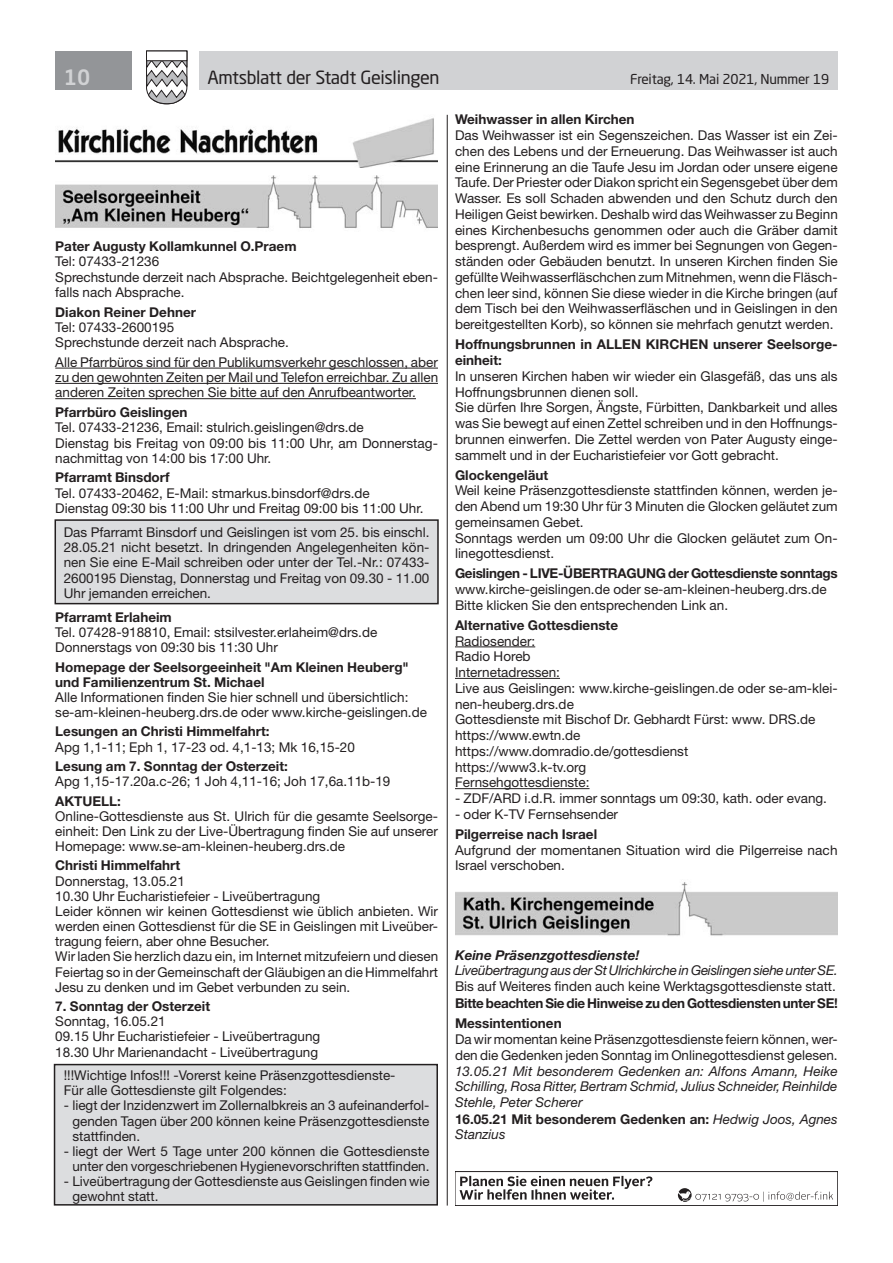
<style>
.page{position:relative;width:893px;height:1263px;background:#fff}
.page>*{position:absolute;margin:0;border:0;box-sizing:border-box;transform-origin:0 0}
.t1{font:500 21px "Neo Sans Std";color:#d1d2d4}
.t2{font:18px "Neo Sans Std";letter-spacing:-.02em;color:#231f20}
.t3{font:13.5px/15.8px "Helvetica Neue LT Std";color:#231f20}
.t4{font:700 13.5px/15.1px "Helvetica Neue LT Std";color:#231f20}
.t5{font:italic 13.5px/15.9px "Helvetica Neue LT Std";letter-spacing:-.005em;color:#231f20}
.t6{font:700 13.5px/20.7px "Helvetica Neue LT Std";letter-spacing:-.02em;color:#231f20}
.t7{font:13.5px "Neo Sans Std";letter-spacing:-.015em;color:#231f20}
.t8{font:italic 700 13.5px "Helvetica Neue LT Std";color:#231f20}
.s1{font-weight:700;font-style:normal}
</style>
<div class="page">
<div style="left:199px;top:51px;width:639px;height:38px;background:#d1d2d4"></div>
<div style="left:55px;top:51px;width:77px;height:38px;background:#939598"></div>
<svg style="left:146px;top:50px;width:42px;height:55px"></svg>
<div style="left:146px;top:51px;width:41px;height:10px;background:#fff"></div>
<div style="left:146px;top:51px;width:41px;height:10px;border:1px solid #231f20"></div>
<div style="left:55px;top:1064px;width:382px;height:141px;background:#dcdddf"></div>
<div style="left:54px;top:1064px;width:384px;height:141px;border:2px solid #231f20"></div>
<div style="left:55px;top:520px;width:383px;height:84px;background:#dcdddf"></div>
<div style="left:55px;top:519px;width:384px;height:85px;border:2px solid #231f20"></div>
<hr style="left:447px;top:115px;width:1px;height:1090px;background:#231f20">
<hr style="left:55px;top:368px;width:383px;height:1px;background:#231f20">
<hr style="left:55px;top:383px;width:383px;height:1px;background:#231f20">
<hr style="left:55px;top:398px;width:361px;height:1px;background:#231f20">
<img style="left:55px;top:118px;width:383px;height:50px">
<img style="left:55px;top:175px;width:383px;height:53px">
<hr style="left:455px;top:646px;width:80px;height:1px;background:#231f20">
<hr style="left:455px;top:678px;width:105px;height:1px;background:#231f20">
<hr style="left:455px;top:788px;width:134px;height:1px;background:#231f20">
<img style="left:455px;top:882px;width:383px;height:54px">
<div style="left:455px;top:1171px;width:383px;height:34px;border:1px solid #231f20"></div>
<svg style="left:460px;top:1176px;width:373px;height:26px"></svg>
<h1 class="t1" style="left:64px;top:64px;width:28px">10</h1>
<h2 class="t2" style="left:207px;top:66px;width:234px">Amtsblatt der Stadt Geislingen</h2>
<p class="t7" style="left:630px;top:71px;width:201px">Freitag, 14. Mai 2021, Nummer 19</p>
<p class="t4" style="left:55px;top:238px;width:243px">Pater Augusty Kollamkunnel O.Praem</p>
<p class="t3" style="left:55px;top:254px;width:384px;line-height:15.3px">Tel: 07433-21236<br>Sprechstunde derzeit nach Absprache. Beichtgelegenheit eben&shy;falls nach Absprache.</p>
<p class="t4" style="left:55px;top:304px;width:142px">Diakon Reiner Dehner</p>
<p class="t3" style="left:55px;top:319px;width:235px;line-height:15.3px">Tel: 07433-2600195<br>Sprechstunde derzeit nach Absprache.</p>
<p class="t3" style="left:55px;top:354px;width:384px;line-height:15.3px;text-align:justify">Alle Pfarrbüros sind für den Publikumsverkehr geschlossen, aber zu den gewohnten Zeiten per Mail und Telefon erreichbar. Zu allen anderen Zeiten sprechen Sie bitte auf den Anrufbeantworter.</p>
<p class="t4" style="left:55px;top:404px;width:134px">Pfarrbüro Geislingen</p>
<p class="t3" style="left:55px;top:420px;width:384px;line-height:15.3px">Tel. 07433-21236, Email: stulrich.geislingen@drs.de<br>Dienstag bis Freitag von 09:00 bis 11:00 Uhr, am Donnerstag&shy;nachmittag von 14:00 bis 17:00 Uhr.</p>
<p class="t4" style="left:55px;top:470px;width:116px">Pfarramt Binsdorf</p>
<p class="t3" style="left:55px;top:485px;width:370px;line-height:15.3px">Tel. 07433-20462, E-Mail: stmarkus.binsdorf@drs.de<br>Dienstag 09:30 bis 11:00 Uhr und Freitag 09:00 bis 11:00 Uhr.</p>
<p class="t3" style="left:64px;top:524px;width:367px;line-height:15.3px;text-align:justify">Das Pfarramt Binsdorf und Geislingen ist vom 25. bis einschl.<br>28.05.21 nicht besetzt. In dringenden Angelegenheiten kön&shy;nen Sie eine E-Mail schreiben oder unter der Tel.-Nr.: 07433- 2600195 Dienstag, Donnerstag und Freitag von 09.30 - 11.00<br>Uhr jemanden erreichen.</p>
<p class="t4" style="left:55px;top:609px;width:118px">Pfarramt Erlaheim</p>
<p class="t3" style="left:55px;top:624px;width:324px;line-height:15.1px">Tel. 07428-918810, Email: stsilvester.erlaheim@drs.de<br>Donnerstags von 09:30 bis 11:30 Uhr</p>
<p class="t4" style="left:55px;top:659px;width:355px">Homepage der Seelsorgeeinheit "Am Kleinen Heuberg" und Familienzentrum St. Michael</p>
<p class="t3" style="left:55px;top:689px;width:373px;line-height:15.1px">Alle Informationen finden Sie hier schnell und übersichtlich: se-am-kleinen-heuberg.drs.de oder www.kirche-geislingen.de</p>
<p class="t4" style="left:55px;top:724px;width:216px">Lesungen an Christi Himmelfahrt:</p>
<p class="t3" style="left:55px;top:739px;width:301px">Apg 1,1-11; Eph 1, 17-23 od. 4,1-13; Mk 16,15-20</p>
<p class="t4" style="left:55px;top:758px;width:234px">Lesung am 7. Sonntag der Osterzeit:</p>
<p class="t3" style="left:55px;top:773px;width:337px">Apg 1,15-17.20a.c-26; 1 Joh 4,11-16; Joh 17,6a.11b-19</p>
<p class="t4" style="left:55px;top:793px;width:67px">AKTUELL:</p>
<p class="t3" style="left:55px;top:808px;width:384px;line-height:15.1px;text-align:justify">Online-Gottesdienste aus St. Ulrich für die gesamte Seelsorge&shy;einheit: Den Link zu der Live-Übertragung finden Sie auf unserer Homepage: www.se-am-kleinen-heuberg.drs.de</p>
<p class="t4" style="left:55px;top:858px;width:127px">Christi Himmelfahrt</p>
<p class="t3" style="left:55px;top:873px;width:384px;line-height:15.1px">Donnerstag, 13.05.21<br>10.30 Uhr Eucharistiefeier - Liveübertragung<br>Leider können wir keinen Gottesdienst wie üblich anbieten. Wir werden einen Gottesdienst für die SE in Geislingen mit Liveüber&shy;tragung feiern, aber ohne Besucher.<br>Wir laden Sie herzlich dazu ein, im Internet mitzufeiern und diesen Feiertag so in der Gemeinschaft der Gläubigen an die Himmelfahrt Jesu zu denken und im Gebet verbunden zu sein.</p>
<p class="t4" style="left:55px;top:998px;width:156px">7. Sonntag der Osterzeit</p>
<p class="t3" style="left:55px;top:1014px;width:267px;line-height:15.1px">Sonntag, 16.05.21<br>09.15 Uhr Eucharistiefeier - Liveübertragung<br>18.30 Uhr Marienandacht - Liveübertragung</p>
<p class="t3" style="left:64px;top:1067px;width:333px;line-height:15.1px">!!!Wichtige Infos!!! -Vorerst keine Präsenzgottesdienste-<br>Für alle Gottesdienste gilt Folgendes:</p>
<p class="t3" style="left:72px;top:1098px;width:359px;line-height:15.1px;text-align:justify;text-indent:-9px">- liegt der Inzidenzwert im Zollernalbkreis an 3 aufeinanderfol&shy;genden Tagen über 200 können keine Präsenzgottesdienste stattfinden.</p>
<p class="t3" style="left:64px;top:1143px;width:367px;line-height:15.1px;text-align:right">- liegt der Wert 5 Tage unter 200 können die Gottesdienste unter den vorgeschriebenen Hygienevorschriften stattfinden.</p>
<p class="t3" style="left:72px;top:1174px;width:359px;line-height:15.1px;text-indent:-9px">- Liveübertragung der Gottesdienste aus Geislingen finden wie gewohnt statt.</p>
<p class="t4" style="left:455px;top:112px;width:181px">Weihwasser in allen Kirchen</p>
<p class="t3" style="left:455px;top:127px;width:384px;text-align:justify">Das Weihwasser ist ein Segenszeichen. Das Wasser ist ein Zei&shy;chen des Lebens und der Erneuerung. Das Weihwasser ist auch eine Erinnerung an die Taufe Jesu im Jordan oder unsere eigene Taufe. Der Priester oder Diakon spricht ein Segensgebet über dem Wasser. Es soll Schaden abwenden und den Schutz durch den Heiligen Geist bewirken. Deshalb wird das Weihwasser zu Beginn eines Kirchenbesuchs genommen oder auch die Gräber damit besprengt. Außerdem wird es immer bei Segnungen von Gegen&shy;ständen oder Gebäuden benutzt. In unseren Kirchen finden Sie gefüllte Weihwasserfläschchen zum Mitnehmen, wenn die Fläsch&shy;chen leer sind, können Sie diese wieder in die Kirche bringen (auf dem Tisch bei den Weihwasserfläschen und in Geislingen in den bereitgestellten Korb), so können sie mehrfach genutzt werden.</p>
<p class="t4" style="left:455px;top:336px;width:384px;line-height:15.8px">Hoffnungsbrunnen in ALLEN KIRCHEN unserer Seelsorge&shy;einheit:</p>
<p class="t3" style="left:455px;top:368px;width:384px">In unseren Kirchen haben wir wieder ein Glasgefäß, das uns als Hoffnungsbrunnen dienen soll.<br>Sie dürfen Ihre Sorgen, Ängste, Fürbitten, Dankbarkeit und alles was Sie bewegt auf einen Zettel schreiben und in den Hoffnungs&shy;brunnen einwerfen. Die Zettel werden von Pater Augusty einge&shy;sammelt und in der Eucharistiefeier vor Gott gebracht.</p>
<p class="t4" style="left:455px;top:467px;width:95px">Glockengeläut</p>
<p class="t3" style="left:455px;top:482px;width:384px">Weil keine Präsenzgottesdienste stattfinden können, werden je&shy;den Abend um 19:30 Uhr für 3 Minuten die Glocken geläutet zum gemeinsamen Gebet.<br>Sonntags werden um 09:00 Uhr die Glocken geläutet zum On&shy;linegottesdienst.</p>
<p class="t6" style="left:455px;top:563px;width:384px">Geislingen - LIVE-ÜBERTRAGUNG der Gottesdienste sonntags</p>
<p class="t3" style="left:455px;top:581px;width:373px">www.kirche-geislingen.de oder se-am-kleinen-heuberg.drs.de<br>Bitte klicken Sie den entsprechenden Link an.</p>
<p class="t4" style="left:455px;top:617px;width:165px">Alternative Gottesdienste</p>
<p class="t3" style="left:455px;top:633px;width:384px">Radiosender:<br>Radio Horeb<br>Internetadressen:<br>Live aus Geislingen: www.kirche-geislingen.de oder se-am-klei&shy;nen-heuberg.drs.de<br>Gottesdienste mit Bischof Dr. Gebhardt Fürst: www. DRS.de https://www.ewtn.de<br>https://www.domradio.de/gottesdienst<br>https://www3.k-tv.org<br>Fernsehgottesdienste:</p>
<p class="t3" style="left:455px;top:790px;width:373px">- ZDF/ARD i.d.R. immer sonntags um 09:30, kath. oder evang.</p>
<p class="t3" style="left:455px;top:806px;width:165px">- oder K-TV Fernsehsender</p>
<p class="t4" style="left:455px;top:826px;width:144px">Pilgerreise nach Israel</p>
<p class="t3" style="left:455px;top:842px;width:384px">Aufgrund der momentanen Situation wird die Pilgerreise nach<br>Israel verschoben.</p>
<p class="t8" style="left:455px;top:946px;width:186px">Keine Präsenzgottesdienste!</p>
<p class="t5" style="left:455px;top:962px;width:384px">Liveübertragung aus der St Ulrichkirche in Geislingen siehe unter SE.</p>
<p class="t3" style="left:455px;top:978px;width:382px">Bis auf Weiteres finden auch keine Werktagsgottesdienste statt.</p>
<p class="t6" style="left:455px;top:992px;width:384px">Bitte beachten Sie die Hinweise zu den Gottesdiensten unter SE!<br>Messintentionen</p>
<p class="t3" style="left:455px;top:1031px;width:384px">Da wir momentan keine Präsenzgottesdienste feiern können, wer&shy;den die Gedenken jeden Sonntag im Onlinegottesdienst gelesen.</p>
<p class="t5" style="left:455px;top:1063px;width:384px">13.05.21 Mit besonderem Gedenken an: Alfons Amann, Heike Schilling, Rosa Ritter, Bertram Schmid, Julius Schneider, Reinhilde Stehle, Peter Scherer<br><span class="s1">16.05.21 Mit besonderem Gedenken an:</span> Hedwig Joos, Agnes Stanzius</p>
</div>
